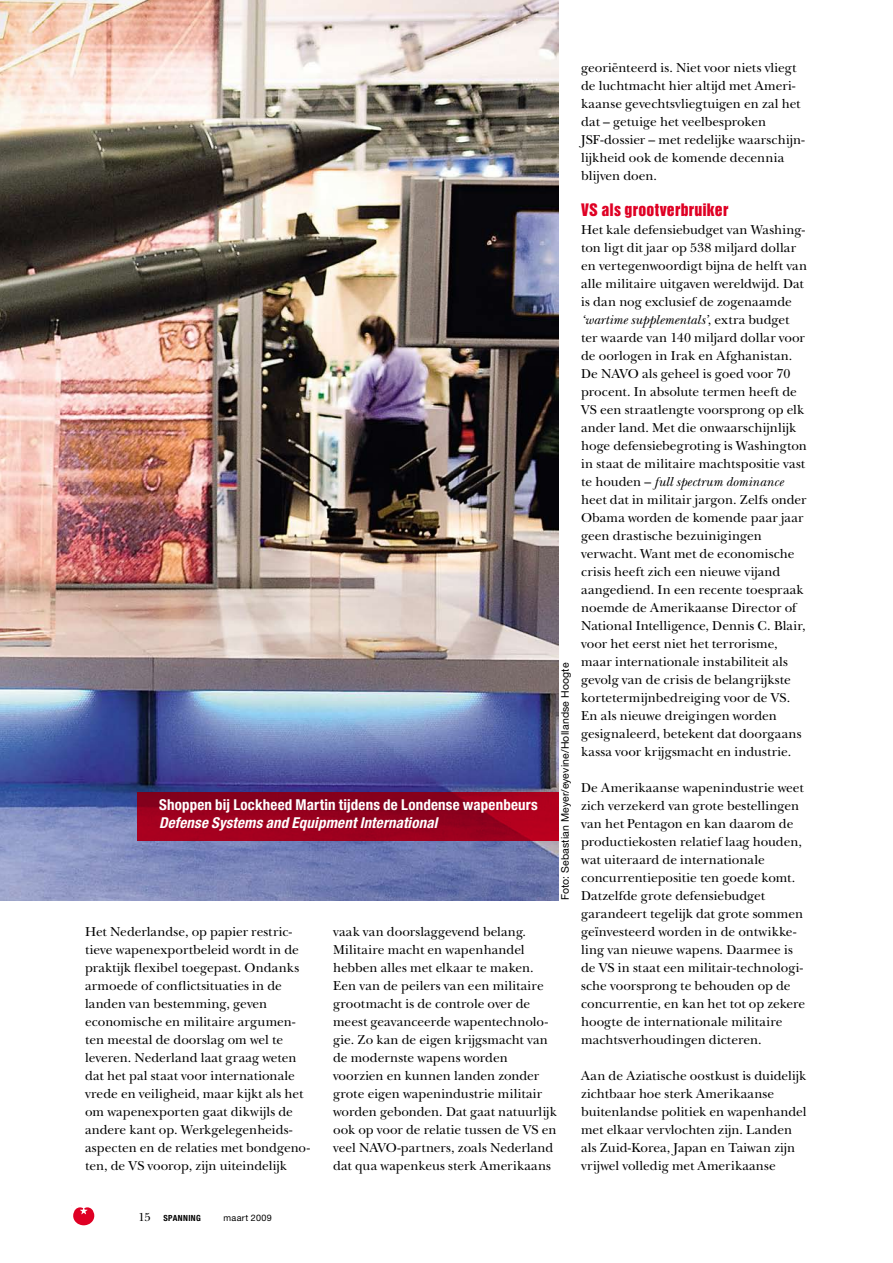
<style>
.page{position:relative;width:893px;height:1263px;background:#fff}
.page>*{position:absolute;margin:0;border:0;box-sizing:border-box;transform-origin:0 0}
.t1{font:15.75px "Helvetica Inserat LT Std";letter-spacing:.015em;color:#df0024}
.t2{font:700 condensed 15px "Helvetica Neue LT Std";letter-spacing:.01em;color:#fff}
.t3{font:italic 700 condensed 15px "Helvetica Neue LT Std";letter-spacing:.01em;color:#fff}
.t4{font:13.5px/18px "New Baskerville Std";color:#000}
.t5{font:10.5px "Helvetica Neue LT Std";letter-spacing:.015em;color:#000}
.t6{font:9px "Helvetica Neue LT Std";letter-spacing:.04em;color:#000}
.t7{font:700 condensed 8.55px "Helvetica Neue LT Std";letter-spacing:.04em;color:#000}
.s1{font-style:italic}
.s2{font-family:"New Baskerville Std";font-weight:400;font-stretch:normal;font-size:12px}
</style>
<div class="page">
<svg style="left:73px;top:1207px;width:21px;height:18px"></svg>
<img style="left:0;top:0;width:559px;height:900px">
<svg style="left:137px;top:792px;width:422px;height:49px;background:#98001d"></svg>
<p class="t2" style="left:159px;top:796px;width:380px">Shoppen bij Lockheed Martin tijdens de Londense wapenbeurs</p>
<p class="t3" style="left:159px;top:814px;width:280px">Defense Systems and Equipment International</p>
<p class="t5" style="left:559px;top:900px;width:239px;rotate:-90deg">Foto: Sebastian Meyer/eyevine/Hollandse Hoogte</p>
<p class="t4" style="left:85px;top:923px;width:227px">Het Nederlandse, op papier restric&shy;tieve wapenexportbeleid wordt in de praktijk flexibel toegepast. Ondanks armoede of conflictsituaties in de landen van bestemming, geven economische en militaire argumen&shy;ten meestal de doorslag om wel te leveren. Nederland laat graag weten dat het pal staat voor internationale vrede en veiligheid, maar kijkt als het om wapenexporten gaat dikwijls de andere kant op. Werkgelegenheids&shy;aspecten en de relaties met bondgeno&shy;ten, de VS voorop, zijn uiteindelijk</p>
<p class="t4" style="left:333px;top:923px;width:225px">vaak van doorslaggevend belang.<br>Militaire macht en wapenhandel hebben alles met elkaar te maken.<br>Een van de peilers van een militaire grootmacht is de controle over de meest geavanceerde wapentechnolo&shy;gie. Zo kan de eigen krijgsmacht van de modernste wapens worden voorzien en kunnen landen zonder grote eigen wapenindustrie militair worden gebonden. Dat gaat natuurlijk ook op voor de relatie tussen de VS en veel NAVO-partners, zoals Nederland dat qua wapenkeus sterk Amerikaans</p>
<p class="t4" style="left:581px;top:59px;width:225px">georiënteerd is. Niet voor niets vliegt de luchtmacht hier altijd met Ameri&shy;kaanse gevechtsvliegtuigen en zal het dat – getuige het veelbesproken JSF-dossier – met redelijke waarschijn&shy;lijkheid ook de komende decennia blijven doen.</p>
<p class="t1" style="left:581px;top:200px;width:149px">VS als grootverbruiker</p>
<p class="t4" style="left:581px;top:221px;width:228px">Het kale defensiebudget van Washing&shy;ton ligt dit jaar op 538 miljard dollar en vertegenwoordigt bijna de helft van alle militaire uitgaven wereldwijd. Dat is dan nog exclusief de zogenaamde <span class="s1">‘wartime supplementals’</span>, extra budget ter waarde van 140 miljard dollar voor de oorlogen in Irak en Afghanistan.<br>De NAVO als geheel is goed voor 70 procent. In absolute termen heeft de VS een straatlengte voorsprong op elk ander land. Met die onwaarschijnlijk hoge defensiebegroting is Washington in staat de militaire machtspositie vast te houden – <span class="s1">full spectrum dominance </span>heet dat in militair jargon. Zelfs onder Obama worden de komende paar jaar geen drastische bezuinigingen verwacht. Want met de economische crisis heeft zich een nieuwe vijand aangediend. In een recente toespraak noemde de Amerikaanse Director of National Intelligence, Dennis C. Blair, voor het eerst niet het terrorisme, maar internationale instabiliteit als gevolg van de crisis de belangrijkste kortetermijnbedreiging voor de VS.<br>En als nieuwe dreigingen worden gesignaleerd, betekent dat doorgaans kassa voor krijgsmacht en industrie.</p>
<p class="t4" style="left:581px;top:779px;width:226px">De Amerikaanse wapenindustrie weet zich verzekerd van grote bestellingen van het Pentagon en kan daarom de productiekosten relatief laag houden, wat uiteraard de internationale concurrentiepositie ten goede komt.<br>Datzelfde grote defensiebudget garandeert tegelijk dat grote sommen geïnvesteerd worden in de ontwikke&shy;ling van nieuwe wapens. Daarmee is de VS in staat een militair-technologi&shy;sche voorsprong te behouden op de concurrentie, en kan het tot op zekere hoogte de internationale militaire machtsverhoudingen dicteren.</p>
<p class="t4" style="left:581px;top:1067px;width:227px">Aan de Aziatische oostkust is duidelijk zichtbaar hoe sterk Amerikaanse buitenlandse politiek en wapenhandel met elkaar vervlochten zijn. Landen als Zuid-Korea, Japan en Taiwan zijn vrijwel volledig met Amerikaanse</p>
<p class="t7" style="left:139px;top:1213px;width:64px"><span class="s2">15</span> SPANNING</p>
<p class="t6" style="left:224px;top:1212px;width:50px">maart 2009</p>
</div>
